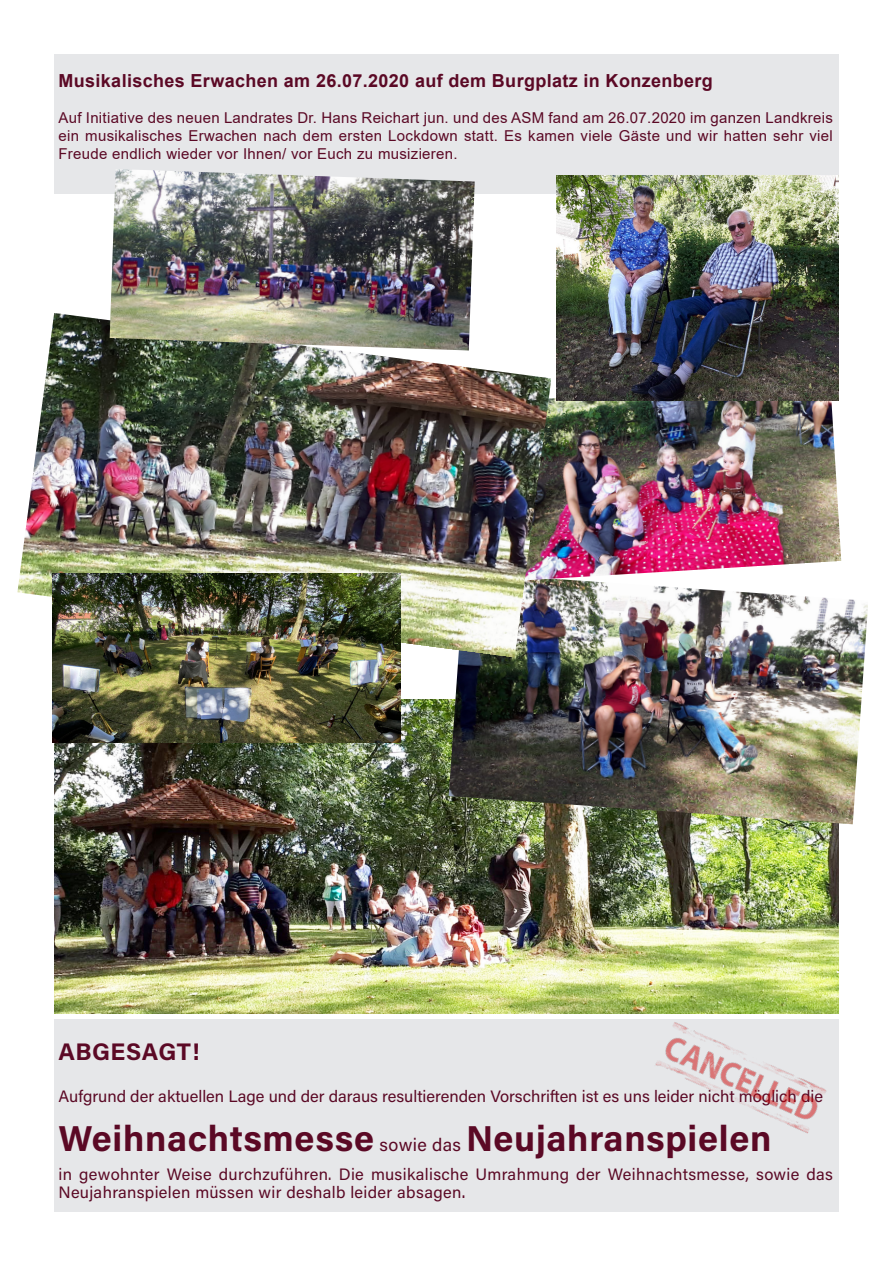
<style>
.page{position:relative;width:893px;height:1263px;background:#fff}
.page>*{position:absolute;margin:0;border:0;box-sizing:border-box;transform-origin:0 0}
.t1{font:700 36px "Acumin Pro";letter-spacing:.02em;color:#5b0925}
.t2{font:700 24px "Acumin Pro";letter-spacing:.02em;color:#5b0925}
.t3{font:700 18px "Arial";letter-spacing:.02em;color:#5b0925}
.t4{font:16.5px/18px "Acumin Pro";letter-spacing:.015em;color:#5b0925}
.t5{font:15px/18px "Arial";letter-spacing:.02em;color:#5b0925;text-align:justify}
.s1{font-weight:400;font-size:18px}
.s2{font-size:18px}
</style>
<div class="page">
<img style="left:54px;top:700px;width:785px;height:313px">
<img style="left:449px;top:580px;width:419px;height:244px">
<img style="left:551px;top:381px;width:290px;height:199px">
<img style="left:17px;top:313px;width:534px;height:345px">
<div style="left:54px;top:54px;width:785px;height:140px;background:#e6e7e9"></div>
<div style="left:54px;top:1019px;width:785px;height:193px;background:#e6e7e9"></div>
<img style="left:642px;top:980px;width:196px;height:154px">
<img style="left:557px;top:175px;width:282px;height:225px">
<img style="left:110px;top:169px;width:365px;height:181px">
<img style="left:53px;top:574px;width:348px;height:169px">
<p class="t3" style="left:58px;top:68px;width:656px">Musikalisches Erwachen am 26.07.2020 auf dem Burgplatz in Konzenberg</p>
<p class="t5" style="left:58px;top:108px;width:776px">Auf Initiative des neuen Landrates Dr. Hans Reichart jun. und des ASM fand am 26.07.2020 im ganzen Landkreis ein musikalisches Erwachen nach dem ersten Lockdown statt. Es kamen viele Gäste und wir hatten sehr viel Freude endlich wieder vor Ihnen/ vor Euch zu musizieren.</p>
<h2 class="t2" style="left:58px;top:1035px;width:142px">ABGESAGT!</h2>
<p class="t4" style="left:58px;top:1086px;width:766px">Aufgrund der aktuellen Lage und der daraus resultierenden Vorschriften ist es uns leider nicht möglich die</p>
<h1 class="t1" style="left:58px;top:1113px;width:714px">Weihnachtsmesse <span class="s1">sowie das</span> Neujahranspielen</h1>
<p class="t4" style="left:58px;top:1164px;width:776px">in gewohnter Weise durchzuführen. Die musikalische Umrahmung der Weihnachtsmesse, sowie das<br>Neujahranspielen müssen wir deshalb leider absagen<span class="s2">.</span></p>
</div>
